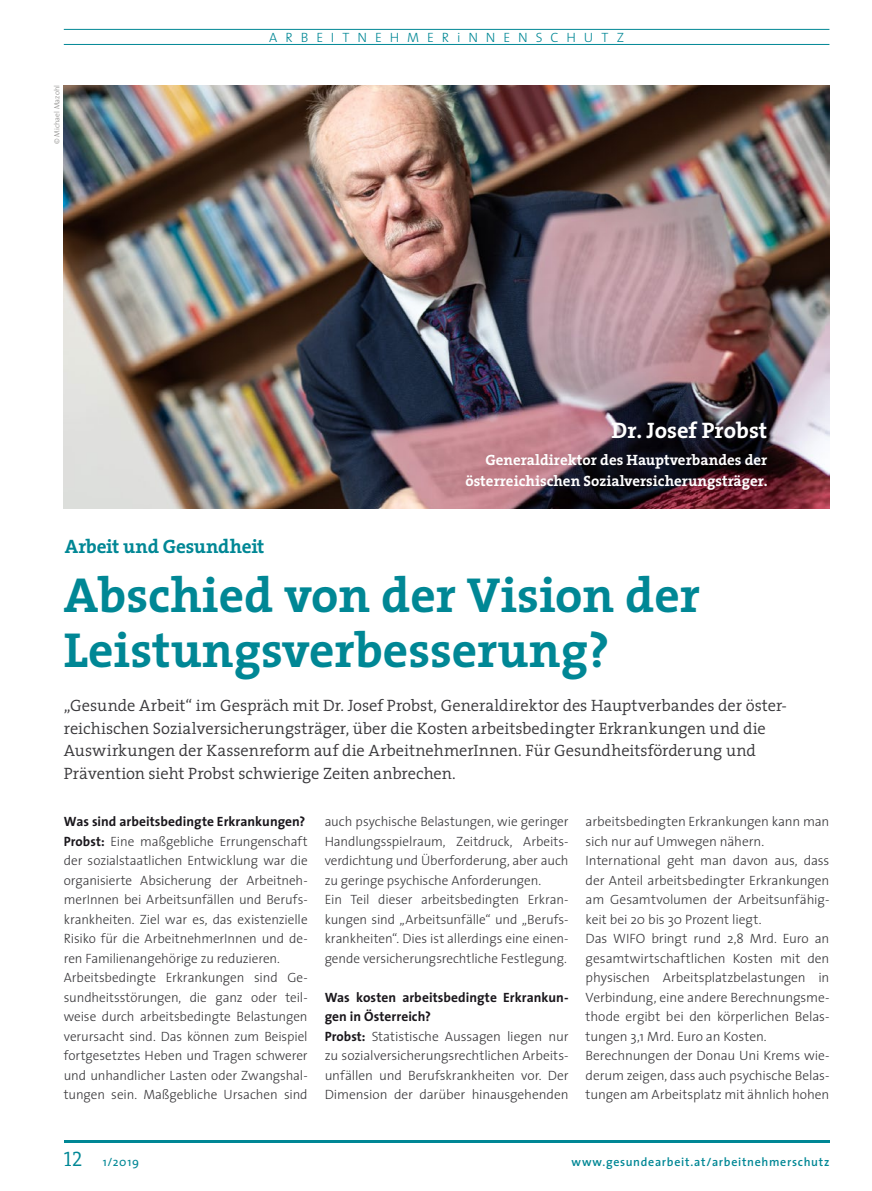
<style>
.page{position:relative;width:872px;height:1191px;background:#fff}
.page>*{position:absolute;margin:0;border:0;box-sizing:border-box;transform-origin:0 0}
.t1{font:700 49.5px/55.5px "The Serif";color:#008795}
.t2{font:700 22.5px "The Serif";color:#fff}
.t3{font:700 19.5px "The Serif";letter-spacing:-.01em;color:#008795}
.t4{font:300 16.5px/22.5px "The Serif";color:#38373a}
.t5{font:700 15px/21px "The Serif";color:#fff;text-align:right}
.t6{font:300 13.5px/19.5px "The Sans";letter-spacing:-.005em;color:#38373a}
.t7{font:300 13.5px "The Sans";letter-spacing:.59em;color:#008795}
.t8{font:600 12px "The Sans";letter-spacing:.06em;color:#008795}
.t9{font:12px "The Sans";color:#008795}
.t10{font:300 7.5px "The Sans";color:#888785}
.s1{font-weight:700;color:#1a171c}
.s2{font-family:"The Serif Semi Light Caps";font-size:21px}
</style>
<div class="page">
<hr style="left:64px;top:1140px;width:765px;height:2px;background:#008795">
<hr style="left:64px;top:29px;width:765px;height:1px;background:#008795">
<hr style="left:64px;top:44px;width:765px;height:1px;background:#008795">
<img style="left:64px;top:85px;width:765px;height:423px">
<p class="t10" style="left:51px;top:144px;width:61px;rotate:-90deg">© Michael Mazohl</p>
<p class="t7" style="left:269px;top:26px;width:356px">ARBEITNEHMERiNNENSCHUTZ</p>
<h2 class="t2" style="left:611px;top:412px;width:157px">Dr. Josef Probst</h2>
<p class="t5" style="left:465px;top:449px;width:304px">Generaldirektor des Hauptverbandes der österreichischen Sozialversicherungsträger.</p>
<h3 class="t3" style="left:65px;top:530px;width:201px">Arbeit und Gesundheit</h3>
<h1 class="t1" style="left:64px;top:566px;width:638px">Abschied von der Vision der<br>Leistungsverbesserung?</h1>
<p class="t4" style="left:64px;top:693px;width:724px">„Gesunde Arbeit“ im Gespräch mit Dr. Josef Probst, Generaldirektor des Hauptverbandes der öster&shy;reichischen Sozialversicherungsträger, über die Kosten arbeitsbedingter Erkrankungen und die Auswirkungen der Kassenreform auf die ArbeitnehmerInnen. Für Gesundheitsförderung und Prävention sieht Probst schwierige Zeiten anbrechen.</p>
<p class="t6" style="left:64px;top:811px;width:245px"><span class="s1">Was sind arbeitsbedingte Erkrankungen?<br>Probst:</span> Eine maßgebliche Errungenschaft der sozialstaatlichen Entwicklung war die organisierte Absicherung der Arbeitneh&shy;merInnen bei Arbeitsunfällen und Berufs&shy;krankheiten. Ziel war es, das existenzielle Risiko für die ArbeitnehmerInnen und de&shy;ren Familienangehörige zu reduzieren.<br>Arbeitsbedingte Erkrankungen sind Ge&shy;sundheitsstörungen, die ganz oder teil&shy;weise durch arbeitsbedingte Belastungen verursacht sind. Das können zum Beispiel fortgesetztes Heben und Tragen schwerer und unhandlicher Lasten oder Zwangshal&shy;tungen sein. Maßgebliche Ursachen sind</p>
<p class="t6" style="left:325px;top:811px;width:245px">auch psychische Belastungen, wie geringer Handlungsspielraum, Zeitdruck, Arbeits&shy;verdichtung und Überforderung, aber auch zu geringe psychische Anforderungen.<br>Ein Teil dieser arbeitsbedingten Erkran&shy;kungen sind „Arbeitsunfälle“ und „Berufs&shy;krankheiten“. Dies ist allerdings eine einen&shy;gende versicherungsrechtliche Festlegung.</p>
<p class="t6" style="left:585px;top:811px;width:245px">arbeitsbedingten Erkrankungen kann man sich nur auf Umwegen nähern.<br>International geht man davon aus, dass der Anteil arbeitsbedingter Erkrankungen am Gesamtvolumen der Arbeitsunfähig&shy;keit bei 20 bis 30 Prozent liegt.<br>Das WIFO bringt rund 2,8 Mrd. Euro an gesamtwirtschaftlichen Kosten mit den physischen Arbeitsplatzbelastungen in Verbindung, eine andere Berechnungsme&shy;thode ergibt bei den körperlichen Belas&shy;tungen 3,1 Mrd. Euro an Kosten.<br>Berechnungen der Donau Uni Krems wie&shy;derum zeigen, dass auch psychische Belas&shy;tungen am Arbeitsplatz mit ähnlich hohen</p>
<p class="t6" style="left:325px;top:987px;width:245px"><span class="s1">Was kosten arbeitsbedingte Erkrankun&shy;gen in Österreich?<br>Probst:</span> Statistische Aussagen liegen nur zu sozialversicherungsrechtlichen Arbeits&shy;unfällen und Berufskrankheiten vor. Der Dimension der darüber hinausgehenden</p>
<p class="t9" style="left:64px;top:1151px;width:77px"><span class="s2">12</span> 1/2019</p>
<p class="t8" style="left:571px;top:1151px;width:259px">www.gesundearbeit.at/arbeitnehmerschutz</p>
</div>
